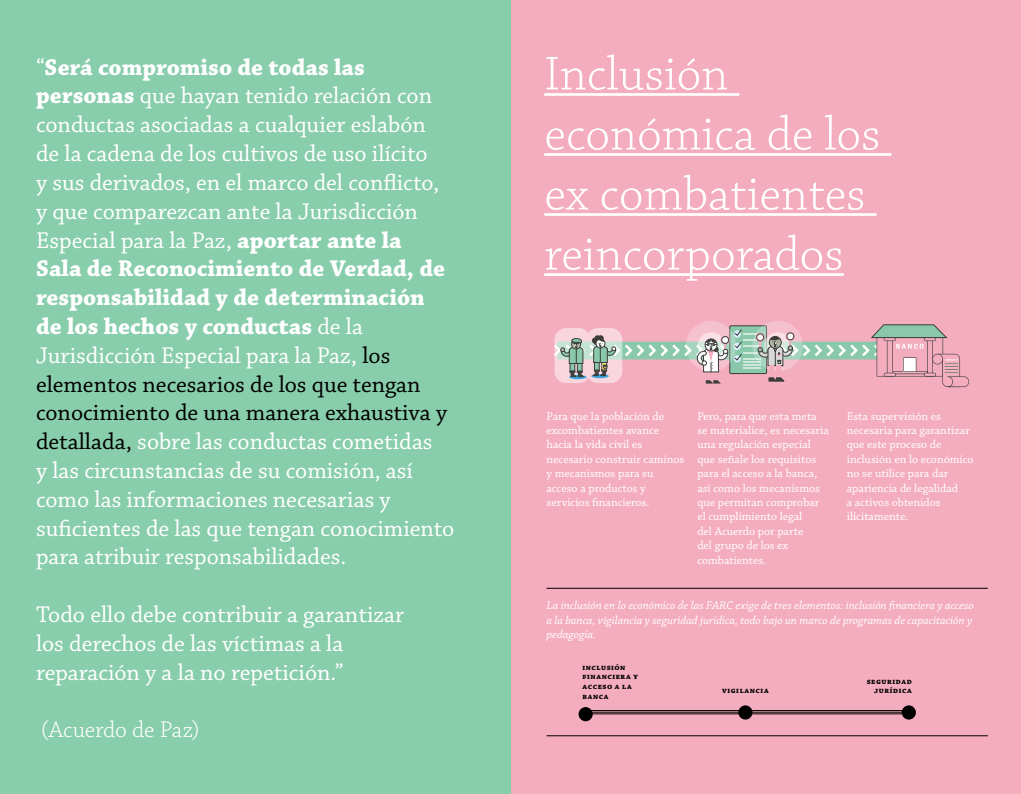
<style>
.page{position:relative;width:1021px;height:794px;background:#fff}
.page>*{position:absolute;margin:0;border:0;box-sizing:border-box;transform-origin:0 0}
.t1{font:300 50px/60px "Chaparral Pro";color:#fff}
.t2{font:24px/28.8px "Chaparral Pro";color:#fff}
.t3{font:300 24px "Chaparral Pro";letter-spacing:-.01em;color:#fff}
.t4{font:12px/14.4px "Chaparral Pro";color:#fff}
.t5{font:italic 12px/14.4px "Chaparral Pro";color:#fff}
.t6{font:700 8px/9.6px "Chaparral Pro";letter-spacing:.07em;color:#000}
.s1{font-weight:700}
.s2{color:#000}
</style>
<div class="page">
<div style="left:510px;top:0;width:510px;height:794px;background:#f4adbf"></div>
<div style="left:0;top:0;width:511px;height:794px;background:#88cdac"></div>
<svg style="left:554px;top:321px;width:415px;height:67px"></svg>
<hr style="left:544px;top:93px;width:195px;height:3px;background:#fff">
<hr style="left:544px;top:153px;width:347px;height:3px;background:#fff">
<hr style="left:544px;top:213px;width:332px;height:3px;background:#fff">
<hr style="left:544px;top:273px;width:299px;height:3px;background:#fff">
<div style="left:578px;top:707px;width:14px;height:14px;background:#000;border-radius:50%"></div>
<div style="left:738px;top:705px;width:14px;height:14px;background:#000;border-radius:50%"></div>
<div style="left:901px;top:705px;width:14px;height:14px;background:#000;border-radius:50%"></div>
<hr style="left:585px;top:710px;width:326px;height:1px;background:#000">
<hr style="left:585px;top:712px;width:326px;height:1px;background:#000">
<hr style="left:585px;top:713px;width:326px;height:1px;background:#000">
<hr style="left:546px;top:588px;width:441px;height:1px;background:#000">
<hr style="left:546px;top:735px;width:441px;height:1px;background:#000">
<p class="t2" style="left:36px;top:54px;width:420px">“<span class="s1">Será compromiso de todas las personas</span> que hayan tenido relación con conductas asociadas a cualquier eslabón de la cadena de los cultivos de uso ilícito<br>y sus derivados, en el marco del conflicto, y que comparezcan ante la Jurisdicción Especial para la Paz, <span class="s1">aportar ante la<br>Sala de Reconocimiento de Verdad, de responsabilidad y de determinación de los hechos y conductas</span> de la Jurisdicción Especial para la Paz, <span class="s2">los elementos necesarios de los que tengan conocimiento de una manera exhaustiva y detallada,</span> sobre las conductas cometidas<br>y las circunstancias de su comisión, así como las informaciones necesarias y suficientes de las que tengan conocimiento para atribuir responsabilidades.</p>
<p class="t2" style="left:36px;top:601px;width:369px">Todo ello debe contribuir a garantizar los derechos de las víctimas a la reparación y a la no repetición.”</p>
<p class="t3" style="left:41px;top:716px;width:160px">(Acuerdo de Paz)</p>
<h1 class="t1" style="left:544px;top:46px;width:338px">Inclusión económica de los ex combatientes reincorporados</h1>
<p class="t4" style="left:546px;top:409px;width:139px">Para que la población de excombatientes avance hacia la vida civil es necesario construir caminos y mecanismos para su acceso a productos y servicios financieros.</p>
<p class="t4" style="left:697px;top:409px;width:133px">Pero, para que esta meta se materialice, es necesaria una regulación especial que señale los requisitos para el acceso a la banca, así como los mecanismos que permitan comprobar el cumplimiento legal<br>del Acuerdo por parte<br>del grupo de los ex combatientes.</p>
<p class="t4" style="left:846px;top:409px;width:128px">Esta supervisión es necesaria para garantizar que este proceso de inclusión en lo económico no se utilice para dar apariencia de legalidad<br>a activos obtenidos ilícitamente.</p>
<p class="t5" style="left:546px;top:599px;width:428px">La inclusión en lo económico de las FARC exige de tres elementos: inclusión financiera y acceso a la banca, vigilancia y seguridad jurídica, todo bajo un marco de programas de capacitación y pedagogía.</p>
<p class="t6" style="left:582px;top:662px;width:57px">inclusión financiera y acceso a la banca</p>
<p class="t6" style="left:866px;top:676px;width:47px">seguridad</p>
<p class="t6" style="left:722px;top:686px;width:48px">vigilancia</p>
<p class="t6" style="left:874px;top:686px;width:39px">jurídica</p>
</div>
